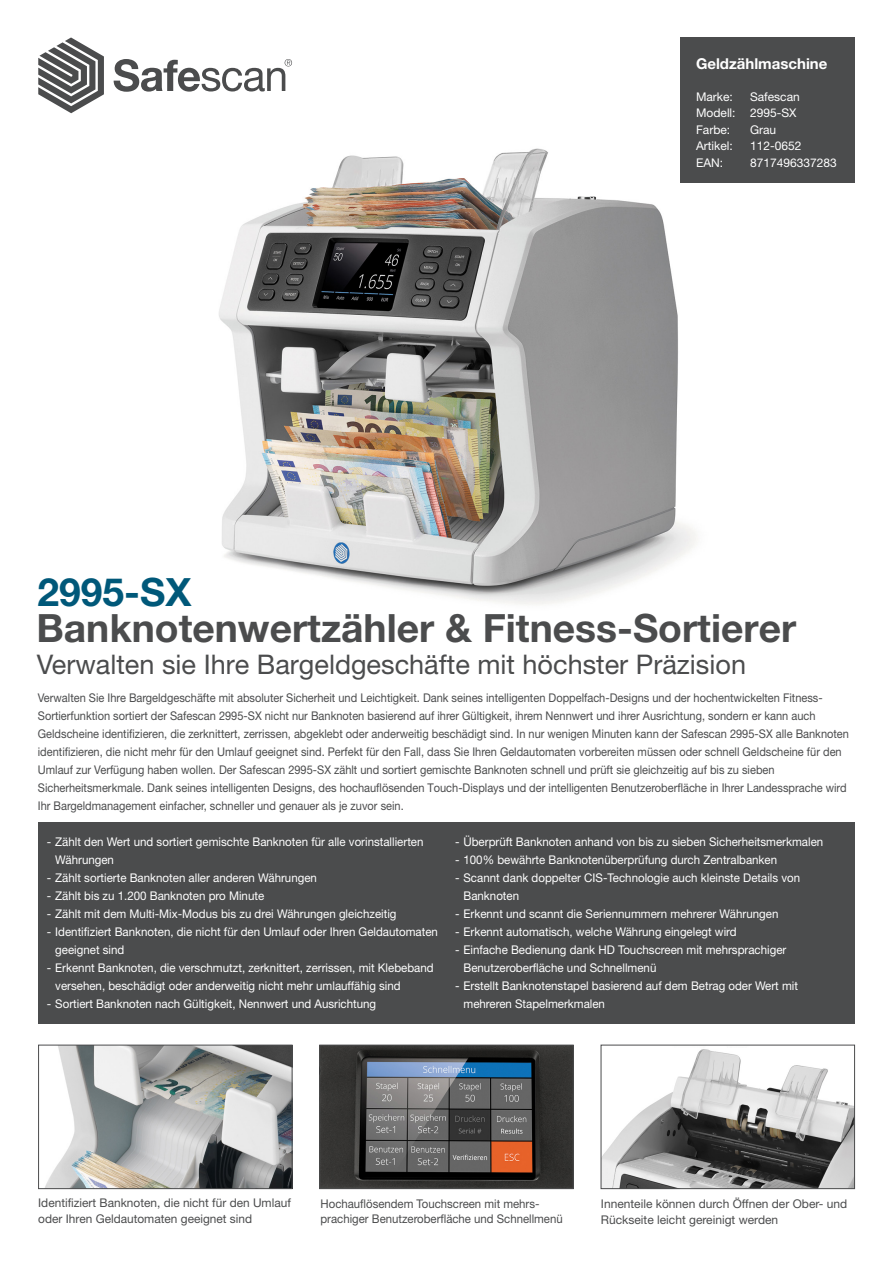
<style>
.page{position:relative;width:893px;height:1263px;background:#fff}
.page>*{position:absolute;margin:0;border:0;box-sizing:border-box;transform-origin:0 0}
.t1{font:700 39px/36.2px "Helvetica Neue LT Std";color:#4b4c4d}
.t2{font:27px "Helvetica Neue LT Std";color:#4b4c4d}
.t3{font:700 15px "Helvetica Neue LT Std";color:#fff}
.Tabel{font:12px/18px "Helvetica Neue LT Std";color:#fff;scale:.96 1}
.t4{font:12px/18px "Helvetica Neue LT Std";color:#4b4c4d;scale:.92 1}
.t5{font:12px/15.6px "Helvetica Neue LT Std";color:#4b4c4d}
.t6{font:12px/15px "Helvetica Neue LT Std";color:#4b4c4d;scale:.95 1}
.Tabel-2{font:12px "Helvetica Neue LT Std";color:#fff}
.s1{color:#005879}
</style>
<div class="page">
<div style="left:680px;top:37px;width:175px;height:146px;background:#4b4c4d"></div>
<svg style="left:38px;top:37px;width:66px;height:76px"></svg>
<svg style="left:114px;top:59px;width:178px;height:33px"></svg>
<img style="left:603px;top:1049px;width:250px;height:138px">
<div style="left:601px;top:1045px;width:254px;height:144px;border:1px solid #4b4c4d"></div>
<img style="left:45px;top:1047px;width:245px;height:140px">
<div style="left:38px;top:1045px;width:254px;height:144px;border:1px solid #4b4c4d"></div>
<img style="left:219px;top:148px;width:478px;height:457px">
<div style="left:38px;top:823px;width:817px;height:201px;background:#4b4c4d"></div>
<img style="left:322px;top:1047px;width:249px;height:140px">
<div style="left:320px;top:1045px;width:253px;height:144px;border:1px solid #4b4c4d"></div>
<p class="t3" style="left:696px;top:55px;width:133px">Geldzählmaschine</p>
<p class="Tabel-2" style="left:696px;top:89px;width:38px">Marke:</p>
<p class="Tabel-2" style="left:750px;top:89px;width:51px">Safescan</p>
<p class="Tabel-2" style="left:696px;top:106px;width:102px">Modell: 2995-SX</p>
<p class="Tabel-2" style="left:696px;top:122px;width:36px">Farbe:</p>
<p class="Tabel-2" style="left:750px;top:122px;width:28px">Grau</p>
<p class="Tabel-2" style="left:696px;top:139px;width:38px">Artikel:</p>
<p class="Tabel-2" style="left:750px;top:139px;width:53px">112-0652</p>
<p class="Tabel-2" style="left:696px;top:155px;width:29px">EAN:</p>
<p class="Tabel-2" style="left:750px;top:155px;width:88px">8717496337283</p>
<p class="t1" style="left:36px;top:573px;width:761px"><span class="s1">2995-SX<br></span>Banknotenwertzähler &amp; Fitness-Sortierer</p>
<p class="t2" style="left:37px;top:649px;width:711px">Verwalten sie Ihre Bargeldgeschäfte mit höchster Präzision</p>
<p class="t4" style="left:38px;top:689px;width:883px">Verwalten Sie Ihre Bargeldgeschäfte mit absoluter Sicherheit und Leichtigkeit. Dank seines intelligenten Doppelfach-Designs und der hochentwickelten Fitness-Sortierfunktion sortiert der Safescan 2995-SX nicht nur Banknoten basierend auf ihrer Gültigkeit, ihrem Nennwert und ihrer Ausrichtung, sondern er kann auch Geldscheine identifizieren, die zerknittert, zerrissen, abgeklebt oder anderweitig beschädigt sind. In nur wenigen Minuten kann der Safescan 2995-SX alle Banknoten identifizieren, die nicht mehr für den Umlauf geeignet sind. Perfekt für den Fall, dass Sie Ihren Geldautomaten vorbereiten müssen oder schnell Geldscheine für den Umlauf zur Verfügung haben wollen. Der Safescan 2995-SX zählt und sortiert gemischte Banknoten schnell und prüft sie gleichzeitig auf bis zu sieben Sicherheitsmerkmale. Dank seines intelligenten Designs, des hochauflösenden Touch-Displays und der intelligenten Benutzeroberfläche in Ihrer Landessprache wird Ihr Bargeldmanagement einfacher, schneller und genauer als je zuvor sein.</p>
<p class="Tabel" style="left:55px;top:833px;width:385px;text-indent:-9px">- Zählt den Wert und sortiert gemischte Banknoten für alle vorinstallierten<br>Währungen</p>
<p class="Tabel" style="left:47px;top:869px;width:283px">- Zählt sortierte Banknoten aller anderen Währungen</p>
<p class="Tabel" style="left:47px;top:887px;width:228px">- Zählt bis zu 1.200 Banknoten pro Minute</p>
<p class="Tabel" style="left:47px;top:905px;width:366px">- Zählt mit dem Multi-Mix-Modus bis zu drei Währungen gleichzeitig</p>
<p class="Tabel" style="left:55px;top:923px;width:400px;text-indent:-9px">- Identifiziert Banknoten, die nicht für den Umlauf oder Ihren Geldautomaten geeignet sind</p>
<p class="Tabel" style="left:55px;top:959px;width:396px;text-indent:-9px">- Erkennt Banknoten, die verschmutzt, zerknittert, zerrissen, mit Klebeband versehen, beschädigt oder anderweitig nicht mehr umlauffähig sind</p>
<p class="Tabel" style="left:47px;top:995px;width:345px">- Sortiert Banknoten nach Gültigkeit, Nennwert und Ausrichtung</p>
<p class="Tabel" style="left:455px;top:833px;width:385px">- Überprüft Banknoten anhand von bis zu sieben Sicherheitsmerkmalen</p>
<p class="Tabel" style="left:455px;top:851px;width:337px">- 100% bewährte Banknotenüberprüfung durch Zentralbanken</p>
<p class="Tabel" style="left:463px;top:869px;width:352px;text-indent:-9px">- Scannt dank doppelter CIS-Technologie auch kleinste Details von<br>Banknoten</p>
<p class="Tabel" style="left:455px;top:905px;width:338px">- Erkennt und scannt die Seriennummern mehrerer Währungen</p>
<p class="Tabel" style="left:455px;top:923px;width:295px">- Erkennt automatisch, welche Währung eingelegt wird</p>
<p class="Tabel" style="left:463px;top:941px;width:338px;text-indent:-9px">- Einfache Bedienung dank HD Touchscreen mit mehrsprachiger<br>Benutzeroberfläche und Schnellmenü</p>
<p class="Tabel" style="left:463px;top:977px;width:350px;text-indent:-9px">- Erstellt Banknotenstapel basierend auf dem Betrag oder Wert mit mehreren Stapelmerkmalen</p>
<p class="t5" style="left:38px;top:1195px;width:254px">Identifiziert Banknoten, die nicht für den Umlauf oder Ihren Geldautomaten geeignet sind</p>
<p class="t6" style="left:321px;top:1196px;width:256px">Hochauflösendem Touchscreen mit mehrs&shy;prachiger Benutzeroberfläche und Schnellmenü</p>
<p class="t5" style="left:601px;top:1195px;width:248px;line-height:16.5px">Innenteile können durch Öffnen der Ober- und<br>Rückseite leicht gereinigt werden</p>
</div>
